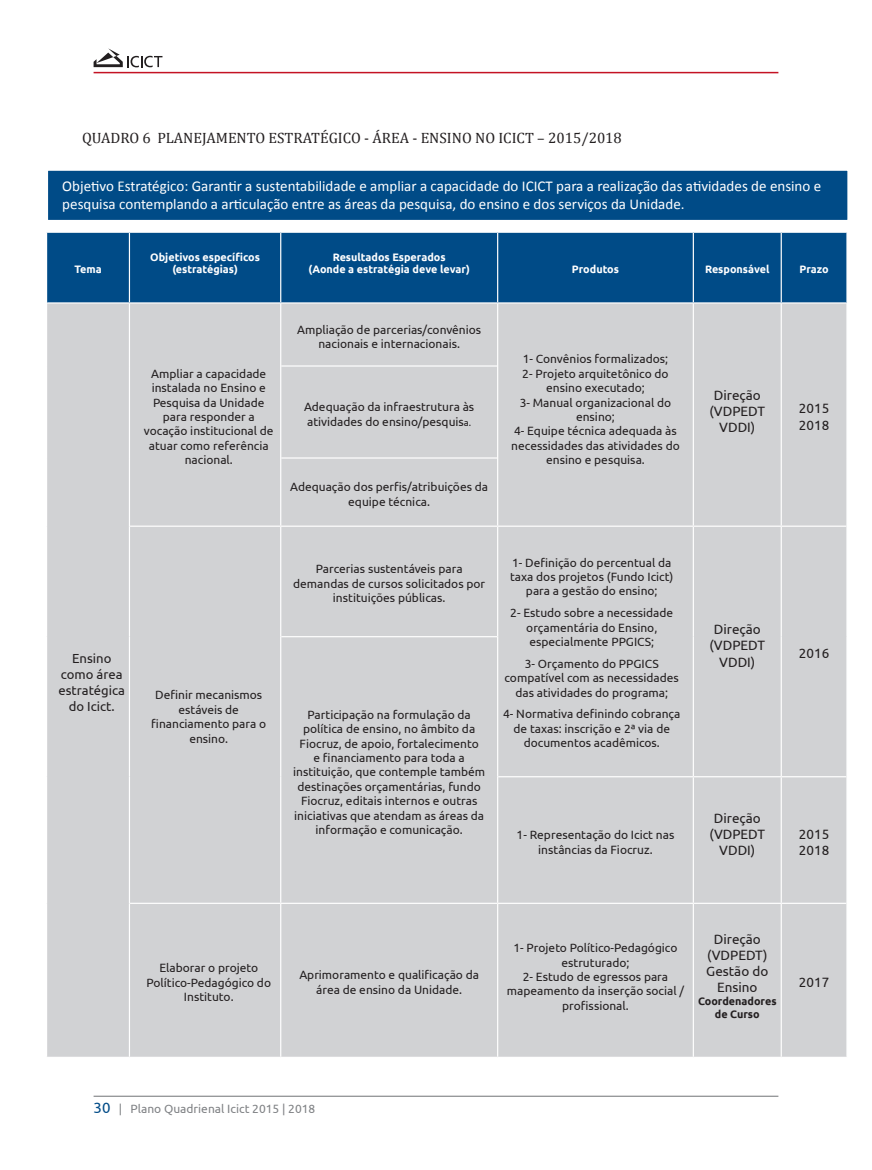
<style>
.page{position:relative;width:872px;height:1170px;background:#fff}
.page>*{position:absolute;margin:0;border:0;box-sizing:border-box;transform-origin:0 0}
.t1{font:15px/18px "Calibri";color:#fff}
.t2{font:15px "Cambria";color:#231f20}
.t3{font:13.5px/16.2px "Ubuntu";color:#231f20;text-align:center}
.t4{font:13.05px/15.8px "Ubuntu";color:#231f20;text-align:center}
.t5{font:12px/14.4px "Ubuntu";color:#231f20;text-align:center}
.t6{font:12px "Ubuntu";color:#808285}
.t7{font:700 10.8px/12.9px "Ubuntu";color:#fff;text-align:center}
.t8{font:700 10.8px/12.9px "Ubuntu";color:#231f20;text-align:center}
.s1{font-size:9.6px}
.s2{font-size:15px;color:#004b87}
</style>
<div class="page">
<hr style="left:94px;top:72px;width:684px;height:1px;background:#c41324">
<hr style="left:94px;top:1095px;width:684px;height:1px;background:#808285">
<svg style="left:94px;top:48px;width:68px;height:19px"></svg>
<div style="left:47px;top:233px;width:799px;height:69px;background:#004b87"></div>
<div style="left:47px;top:303px;width:799px;height:753px;background:#d1d2d4"></div>
<hr style="left:129px;top:233px;width:1px;height:69px;background:#fff">
<hr style="left:280px;top:233px;width:1px;height:69px;background:#fff">
<hr style="left:497px;top:233px;width:1px;height:69px;background:#fff">
<hr style="left:692px;top:233px;width:2px;height:69px;background:#fff">
<hr style="left:780px;top:233px;width:2px;height:69px;background:#fff">
<hr style="left:129px;top:303px;width:1px;height:63px;background:#fff">
<hr style="left:280px;top:303px;width:1px;height:63px;background:#fff">
<hr style="left:497px;top:303px;width:1px;height:63px;background:#fff">
<hr style="left:692px;top:303px;width:2px;height:63px;background:#fff">
<hr style="left:780px;top:303px;width:2px;height:63px;background:#fff">
<hr style="left:129px;top:366px;width:1px;height:92px;background:#fff">
<hr style="left:692px;top:366px;width:2px;height:92px;background:#fff">
<hr style="left:780px;top:366px;width:2px;height:92px;background:#fff">
<hr style="left:129px;top:458px;width:1px;height:68px;background:#fff">
<hr style="left:692px;top:458px;width:2px;height:67px;background:#fff">
<hr style="left:780px;top:458px;width:2px;height:67px;background:#fff">
<hr style="left:281px;top:365px;width:216px;height:1px;background:#fff">
<hr style="left:281px;top:457px;width:216px;height:1px;background:#fff">
<hr style="left:280px;top:366px;width:1px;height:92px;background:#fff">
<hr style="left:497px;top:366px;width:1px;height:92px;background:#fff">
<hr style="left:280px;top:458px;width:1px;height:67px;background:#fff">
<hr style="left:497px;top:458px;width:1px;height:67px;background:#fff">
<hr style="left:130px;top:525px;width:151px;height:1px;background:#fff">
<hr style="left:281px;top:525px;width:216px;height:1px;background:#fff">
<hr style="left:497px;top:525px;width:196px;height:1px;background:#fff">
<hr style="left:693px;top:525px;width:88px;height:1px;background:#fff">
<hr style="left:781px;top:525px;width:65px;height:1px;background:#fff">
<hr style="left:129px;top:526px;width:1px;height:110px;background:#fff">
<hr style="left:280px;top:526px;width:1px;height:110px;background:#fff">
<hr style="left:497px;top:526px;width:1px;height:110px;background:#fff">
<hr style="left:692px;top:526px;width:2px;height:110px;background:#fff">
<hr style="left:780px;top:526px;width:2px;height:110px;background:#fff">
<hr style="left:129px;top:636px;width:1px;height:140px;background:#fff">
<hr style="left:280px;top:636px;width:1px;height:140px;background:#fff">
<hr style="left:497px;top:636px;width:1px;height:140px;background:#fff">
<hr style="left:692px;top:636px;width:2px;height:140px;background:#fff">
<hr style="left:780px;top:636px;width:2px;height:140px;background:#fff">
<hr style="left:129px;top:776px;width:1px;height:127px;background:#fff">
<hr style="left:280px;top:776px;width:1px;height:126px;background:#fff">
<hr style="left:281px;top:636px;width:216px;height:1px;background:#fff">
<hr style="left:497px;top:776px;width:1px;height:126px;background:#fff">
<hr style="left:692px;top:777px;width:2px;height:125px;background:#fff">
<hr style="left:780px;top:777px;width:2px;height:125px;background:#fff">
<hr style="left:498px;top:776px;width:195px;height:1px;background:#fff">
<hr style="left:693px;top:776px;width:88px;height:1px;background:#fff">
<hr style="left:781px;top:776px;width:65px;height:1px;background:#fff">
<hr style="left:129px;top:903px;width:1px;height:153px;background:#fff">
<hr style="left:280px;top:903px;width:1px;height:153px;background:#fff">
<hr style="left:497px;top:903px;width:1px;height:153px;background:#fff">
<hr style="left:692px;top:903px;width:2px;height:153px;background:#fff">
<hr style="left:780px;top:903px;width:2px;height:153px;background:#fff">
<hr style="left:130px;top:902px;width:151px;height:1px;background:#fff">
<hr style="left:281px;top:902px;width:216px;height:1px;background:#fff">
<hr style="left:497px;top:902px;width:196px;height:1px;background:#fff">
<hr style="left:693px;top:902px;width:88px;height:1px;background:#fff">
<hr style="left:781px;top:902px;width:65px;height:1px;background:#fff">
<div style="left:47px;top:169px;width:801px;height:52px;background:#004b87;border:1px solid #fff"></div>
<p class="t2" style="left:82px;top:129px;width:541px">QUADRO 6 PLANEJAMENTO ESTRATÉGICO - ÁREA - ENSINO NO ICICT – 2015/2018</p>
<p class="t1" style="left:62px;top:177px;width:760px">Objetivo Estratégico: Garantir a sustentabilidade e ampliar a capacidade do ICICT para a realização das atividades de ensino e pesquisa contemplando a articulação entre as áreas da pesquisa, do ensino e dos serviços da Unidade.</p>
<p class="t7" style="left:74px;top:263px;width:29px">Tema</p>
<p class="t4" style="left:58px;top:650px;width:68px">Ensino como área estratégica do Icict.</p>
<p class="t7" style="left:150px;top:250px;width:111px">Objetivos específicos (estratégias)</p>
<p class="t7" style="left:308px;top:250px;width:163px">Resultados Esperados<br>(Aonde a estratégia deve levar)</p>
<p class="t5" style="left:144px;top:366px;width:131px">Ampliar a capacidade instalada no Ensino e<br>Pesquisa da Unidade para responder a vocação institucional de atuar como referência nacional.</p>
<p class="t5" style="left:297px;top:322px;width:186px">Ampliação de parcerias/convênios nacionais e internacionais.</p>
<p class="t5" style="left:304px;top:399px;width:172px;text-align:left">Adequação da infraestrutura às atividades do ensino/pesquis<span class="s1">a.</span></p>
<p class="t5" style="left:290px;top:479px;width:199px">Adequação dos perfis/atribuições da equipe técnica.</p>
<p class="t7" style="left:572px;top:263px;width:49px">Produtos</p>
<p class="t7" style="left:705px;top:263px;width:66px">Responsável</p>
<p class="t7" style="left:799px;top:263px;width:31px">Prazo</p>
<p class="t5" style="left:511px;top:351px;width:170px">1- Convênios formalizados;<br>2- Projeto arquitetônico do ensino executado;<br>3- Manual organizacional do ensino;<br>4- Equipe técnica adequada às necessidades das atividades do ensino e pesquisa.</p>
<p class="t3" style="left:709px;top:386px;width:57px">Direção (VDPEDT<br>VDDI)</p>
<p class="t3" style="left:799px;top:400px;width:32px;text-align:left">2015<br>2018</p>
<p class="t5" style="left:151px;top:687px;width:116px">Definir mecanismos estáveis de financiamento para o ensino.</p>
<p class="t5" style="left:293px;top:561px;width:194px">Parcerias sustentáveis para demandas de cursos solicitados por instituições públicas.</p>
<p class="t5" style="left:510px;top:554px;width:165px">1- Definição do percentual da taxa dos projetos (Fundo Icict) para a gestão do ensino;</p>
<p class="t5" style="left:510px;top:605px;width:165px">2- Estudo sobre a necessidade orçamentária do Ensino, especialmente PPGICS;</p>
<p class="t5" style="left:504px;top:656px;width:176px">3- Orçamento do PPGICS compatível com as necessidades das atividades do programa;</p>
<p class="t5" style="left:503px;top:706px;width:179px">4- Normativa definindo cobrança de taxas: inscrição e 2ª via de documentos acadêmicos.</p>
<p class="t5" style="left:293px;top:706px;width:194px">Participação na formulação da política de ensino, no âmbito da<br>Fiocruz, de apoio, fortalecimento<br>e financiamento para toda a instituição, que contemple também destinações orçamentárias, fundo<br>Fiocruz, editais internos e outras iniciativas que atendam as áreas da informação e comunicação.</p>
<p class="t5" style="left:516px;top:827px;width:159px">1- Representação do Icict nas instâncias da Fiocruz.</p>
<p class="t3" style="left:709px;top:620px;width:57px">Direção (VDPEDT<br>VDDI)</p>
<p class="t3" style="left:709px;top:809px;width:57px">Direção (VDPEDT<br>VDDI)</p>
<p class="t3" style="left:799px;top:645px;width:32px">2016</p>
<p class="t3" style="left:799px;top:825px;width:32px;text-align:left">2015<br>2018</p>
<p class="t5" style="left:146px;top:960px;width:126px">Elaborar o projeto<br>Político-Pedagógico do<br>Instituto.</p>
<p class="t5" style="left:299px;top:967px;width:181px">Aprimoramento e qualificação da área de ensino da Unidade.</p>
<p class="t5" style="left:507px;top:940px;width:179px">1- Projeto Político-Pedagógico estruturado;<br>2- Estudo de egressos para mapeamento da inserção social / profissional.</p>
<p class="t3" style="left:706px;top:930px;width:63px">Direção (VDPEDT)<br>Gestão do<br>Ensino</p>
<p class="t8" style="left:698px;top:994px;width:80px">Coordenadores de Curso</p>
<p class="t3" style="left:799px;top:973px;width:32px">2017</p>
<p class="t6" style="left:94px;top:1101px;width:223px"><span class="s2">30</span> | Plano Quadrienal Icict 2015 | 2018</p>
</div>
